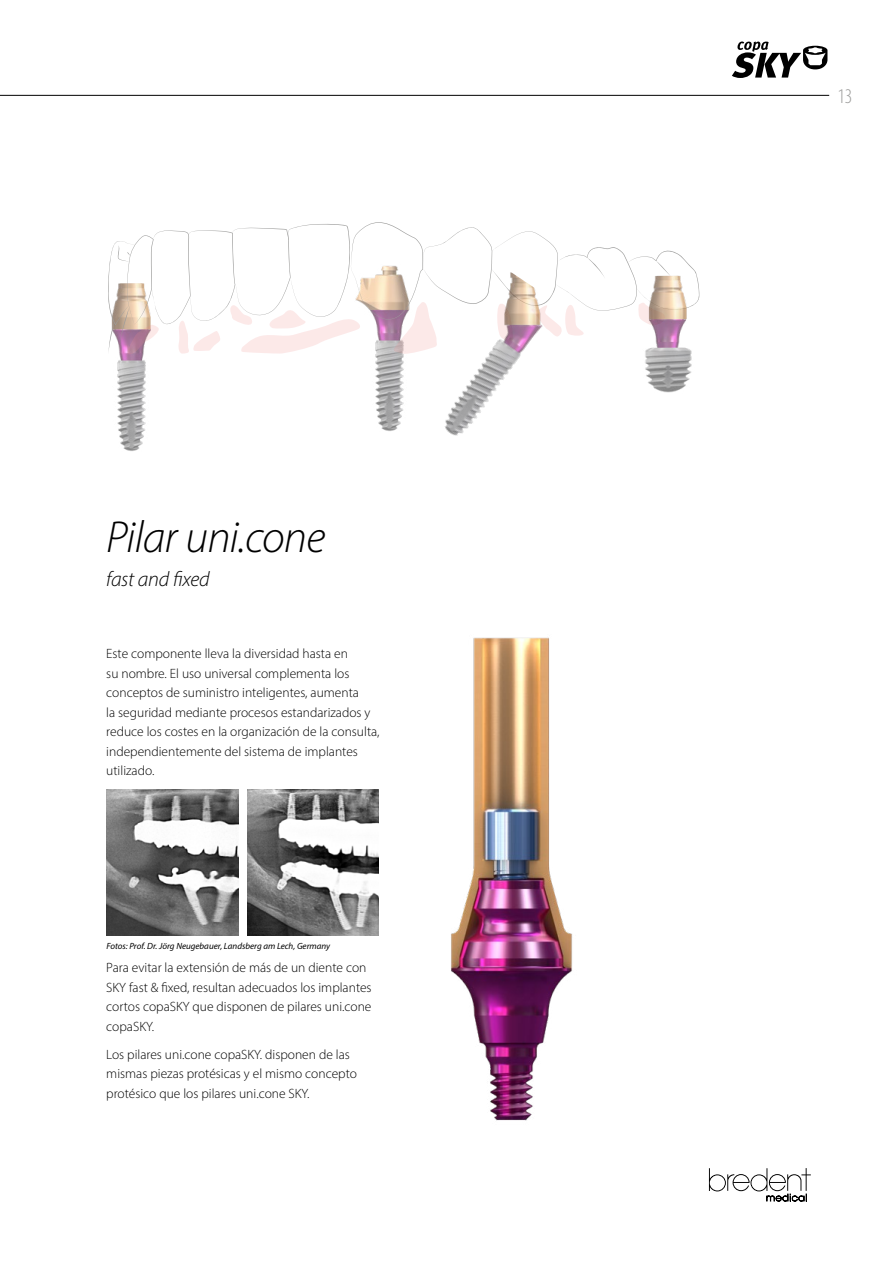
<style>
.page{position:relative;width:893px;height:1263px;background:#fff}
.page>*{position:absolute;margin:0;border:0;box-sizing:border-box;transform-origin:0 0}
.t1{font:italic 300 45px "Myriad Pro";letter-spacing:-.02em;color:#000}
.t2{font:italic 300 21px "Myriad Pro";letter-spacing:-.015em;color:#000}
.t3{font:300 condensed 21px "Myriad Pro";color:#9d9d9c}
.t4{font:300 13.5px/19.5px "Myriad Pro";color:#000}
.t5{font:italic 9px "Myriad Pro";color:#000}
</style>
<div class="page">
<hr style="left:0;top:95px;width:829px;height:1px;background:#000">
<svg style="left:732px;top:41px;width:95px;height:37px"></svg>
<svg style="left:709px;top:1168px;width:102px;height:33px"></svg>
<img style="left:375px;top:354px;width:29px;height:77px">
<img style="left:119px;top:354px;width:25px;height:2px">
<img style="left:117px;top:356px;width:29px;height:95px">
<svg style="left:108px;top:222px;width:592px;height:132px"></svg>
<img style="left:475px;top:285px;width:83px;height:69px">
<img style="left:435px;top:335px;width:91px;height:101px">
<img style="left:502px;top:270px;width:43px;height:55px">
<img style="left:648px;top:319px;width:39px;height:29px">
<img style="left:648px;top:276px;width:39px;height:43px">
<img style="left:641px;top:348px;width:54px;height:45px">
<img style="left:451px;top:637px;width:122px;height:484px">
<img style="left:106px;top:789px;width:132px;height:146px">
<img style="left:247px;top:789px;width:132px;height:146px">
<h1 class="t1" style="left:106px;top:510px;width:221px">Pilar uni.cone</h1>
<h2 class="t2" style="left:106px;top:566px;width:105px">fast and fixed</h2>
<p class="t4" style="left:106px;top:644px;width:275px">Este componente lleva la diversidad hasta en<br>su nombre. El uso universal complementa los conceptos de suministro inteligentes, aumenta<br>la seguridad mediante procesos estandarizados y reduce los costes en la organización de la consulta, independientemente del sistema de implantes utilizado.</p>
<p class="t5" style="left:106px;top:940px;width:225px">Fotos: Prof. Dr. Jörg Neugebauer, Landsberg am Lech, Germany</p>
<p class="t4" style="left:106px;top:958px;width:267px">Para evitar la extensión de más de un diente con SKY fast &amp; fixed, resultan adecuados los implantes cortos copaSKY que disponen de pilares uni.cone copaSKY.</p>
<p class="t4" style="left:106px;top:1044px;width:252px">Los pilares uni.cone copaSKY. disponen de las mismas piezas protésicas y el mismo concepto protésico que los pilares uni.cone SKY.</p>
<h2 class="t3" style="left:837px;top:85px;width:17px">13</h2>
</div>
